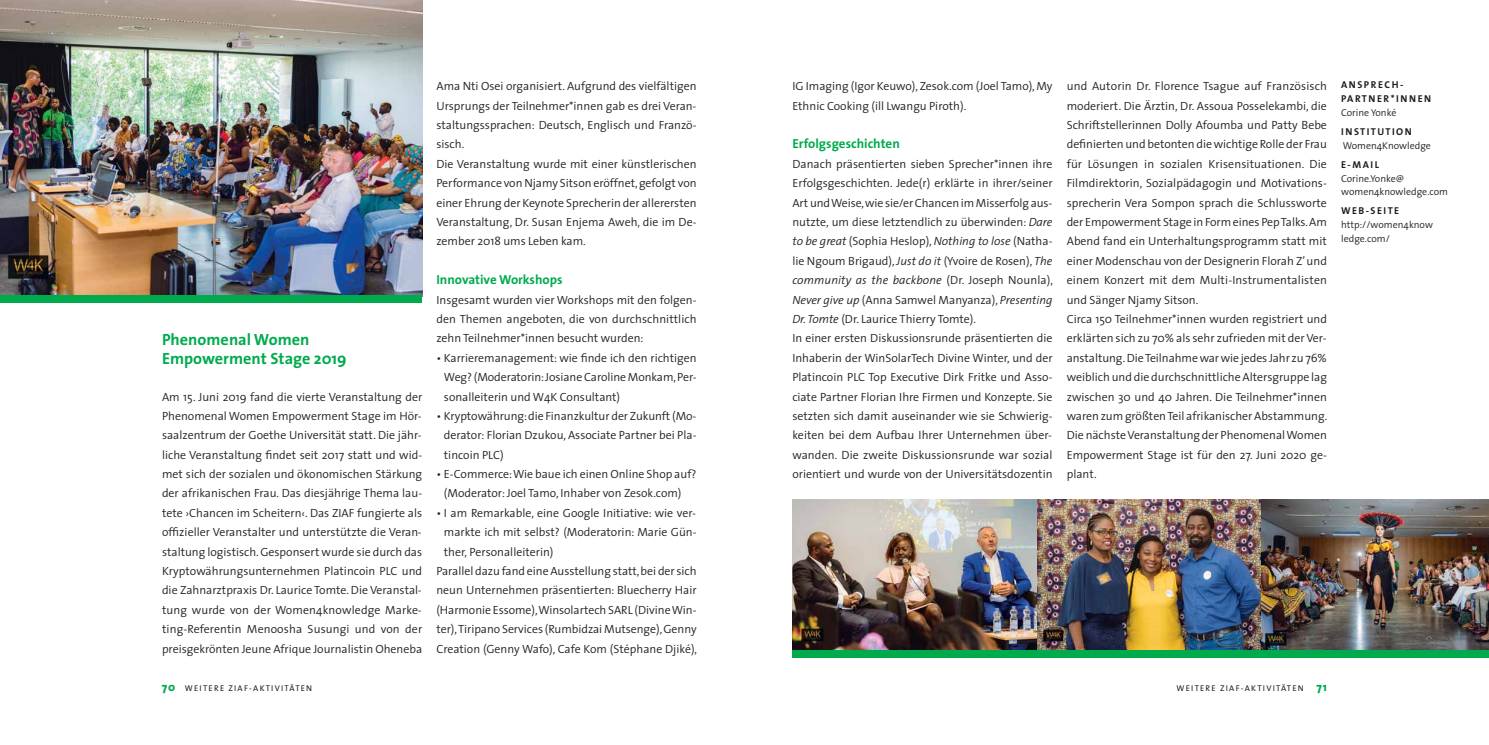
<style>
.page{position:relative;width:1489px;height:745px;background:#fff}
.page>*{position:absolute;margin:0;border:0;box-sizing:border-box;transform-origin:0 0}
.t1{font:700 16.25px/19.4px "The Sans";color:#00ab4e}
.t2{font:700 13.12px "The Sans";color:#00ab4e}
.t3{font:300 11.88px/19.4px "The Sans";color:#231f20}
.t4{font:300 10px/13.8px "The Sans";color:#231f20}
.t5{font:700 10px/13.8px "The Sans";letter-spacing:.15em;color:#231f20}
.t6{font:8.38px "The Sans";letter-spacing:.15em;color:#231f20}
.s1{font-weight:800;font-size:11.88px;color:#00ab4e}
.s2{font-style:italic}
</style>
<div class="page">
<img style="left:1px;top:0;width:421px;height:295px">
<div style="left:1px;top:295px;width:421px;height:7px;background:#00ab4e"></div>
<img style="left:1259px;top:499px;width:229px;height:150px">
<img style="left:792px;top:499px;width:245px;height:150px">
<img style="left:1037px;top:499px;width:222px;height:150px">
<div style="left:792px;top:649px;width:696px;height:8px;background:#00ab4e"></div>
<h1 class="t1" style="left:162px;top:331px;width:186px">Phenomenal Women<br>Empowerment Stage 2019</h1>
<p class="t3" style="left:162px;top:388px;width:262px;text-align:justify">Am 15. Juni 2019 fand die vierte Veranstaltung der Phenomenal Women Empowerment Stage im Hör&shy;saalzentrum der Goethe Universität statt. Die jähr&shy;liche Veranstaltung findet seit 2017 statt und wid&shy;met sich der sozialen und ökonomischen Stärkung der afrikanischen Frau. Das diesjährige Thema lau&shy;tete ›Chancen im Scheitern‹. Das ZIAF fungierte als offizieller Veranstalter und unterstützte die Veran&shy;staltung logistisch. Gesponsert wurde sie durch das Kryptowährungsunternehmen Platincoin PLC und die Zahnarztpraxis Dr. Laurice Tomte. Die Veranstal&shy;tung wurde von der Women4knowledge Marke&shy;ting-Referentin Menoosha Susungi und von der preisgekrönten Jeune Afrique Journalistin Oheneba</p>
<p class="t6" style="left:162px;top:684px;width:152px"><span class="s1">70</span> WEITERE ZIAF-AKTIVITÄTEN</p>
<p class="t3" style="left:436px;top:78px;width:262px">Ama Nti Osei organisiert. Aufgrund des vielfältigen Ursprungs der Teilnehmer*innen gab es drei Veran&shy;staltungssprachen: Deutsch, Englisch und Franzö&shy;sisch.<br>Die Veranstaltung wurde mit einer künstlerischen Performance von Njamy Sitson eröffnet, gefolgt von einer Ehrung der Keynote Sprecherin der allerersten Veranstaltung, Dr. Susan Enjema Aweh, die im De&shy;zem ber 2018 ums Leben kam.</p>
<p class="t2" style="left:436px;top:274px;width:128px">Innovative Workshops</p>
<p class="t3" style="left:436px;top:291px;width:262px;text-align:justify">Insgesamt wurden vier Workshops mit den folgen&shy;den Themen angeboten, die von durchschnittlich zehn Teilnehmer*innen besucht wurden:</p>
<p class="t3" style="left:444px;top:349px;width:254px;text-align:justify;text-indent:-8px">• Karrieremanagement: wie finde ich den richtigen Weg? (Moderatorin: Josiane Caroline Monkam, Per - sonalleiterin und W4K Consultant)</p>
<p class="t3" style="left:444px;top:407px;width:254px;text-align:justify;text-indent:-8px">• Kryptowährung: die Finanzkultur der Zukunft (Mo&shy;derator: Florian Dzukou, Associate Partner bei Pla&shy;tincoin PLC)</p>
<p class="t3" style="left:444px;top:465px;width:254px;text-indent:-8px">• E-Commerce: Wie baue ich einen Online Shop auf? (Moderator: Joel Tamo, Inhaber von Zesok.com)</p>
<p class="t3" style="left:436px;top:504px;width:261px">• I am Remarkable, eine Google Initiative: wie ver-</p>
<p class="t3" style="left:444px;top:523px;width:254px">markte ich mit selbst? (Moderatorin: Marie Gün-</p>
<p class="t3" style="left:444px;top:543px;width:111px">ther, Personalleiterin)</p>
<p class="t3" style="left:436px;top:562px;width:262px">Parallel dazu fand eine Ausstellung statt, bei der sich</p>
<p class="t3" style="left:436px;top:581px;width:262px">neun Unternehmen präsentierten: Bluecherry Hair</p>
<p class="t3" style="left:436px;top:601px;width:262px">(Harmonie Essome), Winsolartech SARL (Divine Win-</p>
<p class="t3" style="left:436px;top:620px;width:262px">ter), Tiripano Services (Rumbidzai Mutsenge), Genny</p>
<p class="t3" style="left:436px;top:639px;width:262px">Creation (Genny Wafo), Cafe Kom (Stéphane Djiké),</p>
<p class="t3" style="left:792px;top:78px;width:262px">IG Imaging (Igor Keuwo), Zesok.com (Joel Tamo), My<br>Ethnic Cooking (ill Lwangu Piroth).</p>
<p class="t2" style="left:792px;top:138px;width:109px">Erfolgsgeschichten</p>
<p class="t3" style="left:792px;top:155px;width:262px">Danach präsentierten sieben Sprecher*innen ihre Erfolgsgeschichten. Jede(r) erklärte in ihrer/seiner Art und Weise, wie sie/er Chancen im Misserfolg aus&shy;nutzte, um diese letztendlich zu überwinden: <span class="s2">Dare to be great</span> (Sophia Heslop), <span class="s2">Nothing to lose</span> (Natha&shy;lie Ngoum Brigaud), <span class="s2">Just do it</span> (Yvoire de Rosen), <span class="s2">The community as the backbone</span> (Dr. Joseph Nounla), <span class="s2">Never give up</span> (Anna Samwel Manyanza), <span class="s2">Presenting Dr. Tomte</span> (Dr. Laurice Thierry Tomte).<br>In einer ersten Diskussionsrunde präsentierten die Inhaberin der WinSolarTech Divine Winter, und der Platincoin PLC Top Executive Dirk Fritke und Asso&shy;ciate Partner Florian Ihre Firmen und Konzepte. Sie setzten sich damit auseinander wie sie Schwierig&shy;keiten bei dem Aufbau Ihrer Unternehmen über&shy;wan den. Die zweite Diskussionsrunde war sozial orientiert und wurde von der Universitätsdozentin</p>
<p class="t3" style="left:1066px;top:78px;width:262px">und Autorin Dr. Florence Tsague auf Französisch moderiert. Die Ärztin, Dr. Assoua Posselekambi, die Schrift stellerinnen Dolly Afoumba und Patty Bebe definierten und betonten die wichtige Rolle der Frau für Lösungen in sozialen Krisensituationen. Die Film direktorin, Sozialpädagogin und Motivations&shy;sprecherin Vera Sompon sprach die Schlussworte der Empowerment Stage in Form eines Pep Talks. Am Abend fand ein Unterhaltungsprogramm statt mit einer Modenschau von der Designerin Florah Z’ und einem Konzert mit dem Multi-Instrumentalisten und Sänger Njamy Sitson.<br>Circa 150 Teilnehmer*innen wurden registriert und erklärten sich zu 70% als sehr zufrieden mit der Ver&shy;anstaltung. Die Teilnahme war wie jedes Jahr zu 76% weiblich und die durchschnittliche Altersgruppe lag zwischen 30 und 40 Jahren. Die Teilnehmer*innen waren zum größten Teil afrikanischer Abstammung.<br>Die nächste Veranstaltung der Phenomenal Women Empowerment Stage ist für den 27. Juni 2020 ge&shy;plant.</p>
<p class="t5" style="left:1340px;top:79px;width:92px">ANSPRECH-<br>PARTNER*INNEN</p>
<p class="t4" style="left:1340px;top:106px;width:57px">Corine Yonké</p>
<p class="t5" style="left:1340px;top:125px;width:72px">INSTITUTION</p>
<p class="t4" style="left:1342px;top:139px;width:90px">Women4Knowledge</p>
<p class="t5" style="left:1340px;top:158px;width:40px">E-MAIL</p>
<p class="t4" style="left:1340px;top:172px;width:108px">Corine.Yonke@ women4knowledge.com</p>
<p class="t5" style="left:1340px;top:205px;width:59px">WEB-SEITE</p>
<p class="t4" style="left:1340px;top:219px;width:93px">http://women4know ledge.com/</p>
<p class="t6" style="left:1176px;top:684px;width:152px">WEITERE ZIAF-AKTIVITÄTEN <span class="s1">71</span></p>
</div>
